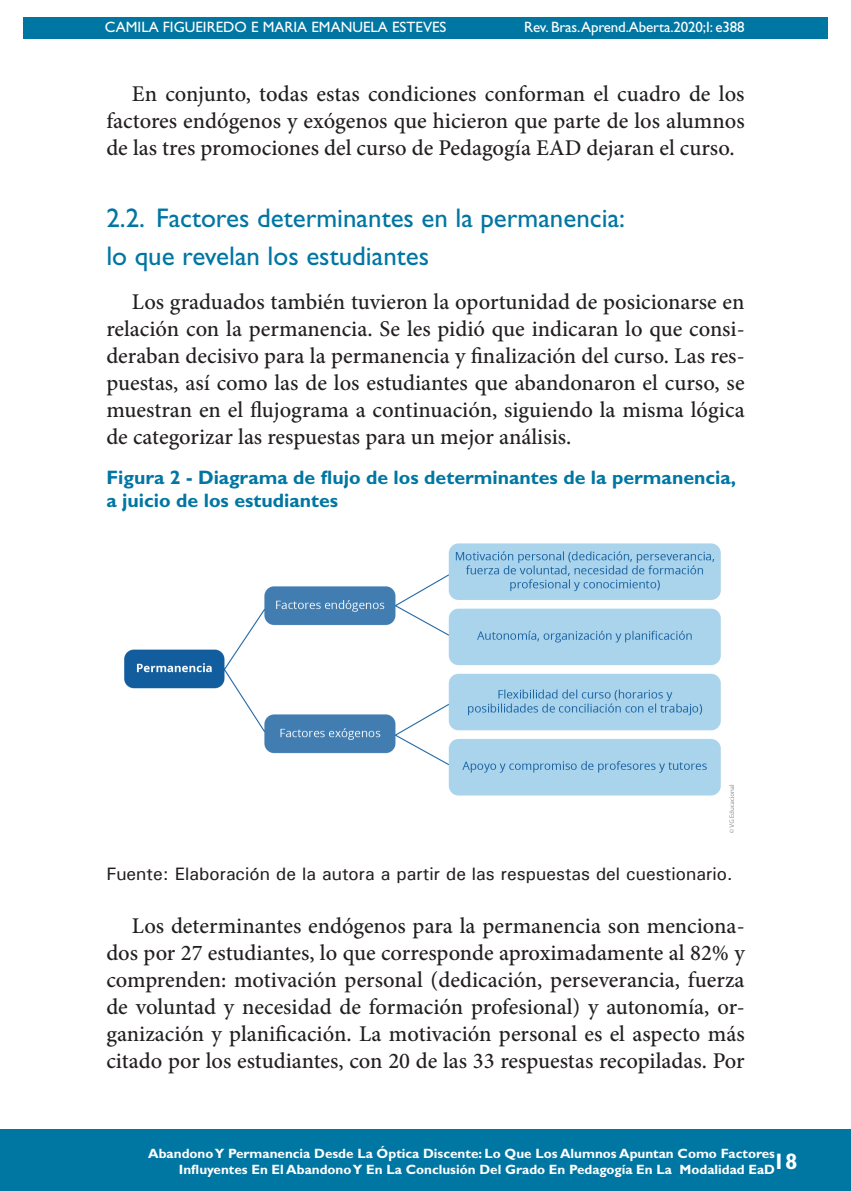
<style>
.page{position:relative;width:851px;height:1191px;background:#fff}
.page>*{position:absolute;margin:0;border:0;box-sizing:border-box;transform-origin:0 0}
.t1{font:27px/37.5px "Gill Sans Std";color:#0076a3}
.Texto_corrido{font:500 22.5px/27px "Minion Pro";color:#231f20;text-align:justify}
.t2{font:700 22.5px "Gill Sans Std";color:#fff}
.Legenda_Figura{font:700 19.5px/23.4px "Gill Sans Std";color:#0076a3}
.Fonte_Figura{font:500 18px "Univers";color:#231f20}
.t3{font:15px "Gill Sans Std";color:#fff}
.t4{font:700 13.5px/16.2px "Gill Sans Std";color:#fff;text-align:right}
</style>
<div class="page">
<hr style="left:104px;top:0;width:1px;height:467px;background:#0076a3">
<div style="left:23px;top:17px;width:804px;height:21px;background:#0076a3"></div>
<div style="left:0;top:1129px;width:850px;height:62px;background:#0076a3"></div>
<img style="left:124px;top:543px;width:610px;height:290px">
<p class="t3" style="left:105px;top:18px;width:343px">CAMILA FIGUEIREDO E MARIA EMANUELA ESTEVES</p>
<p class="t3" style="left:524px;top:18px;width:222px">Rev. Bras.Aprend.Aberta.2020;I: e388</p>
<p class="Texto_corrido" style="left:106px;top:81px;width:639px;text-indent:26px">En conjunto, todas estas condiciones conforman el cuadro de los factores endógenos y exógenos que hicieron que parte de los alumnos de las tres promociones del curso de Pedagogía EAD dejaran el curso.</p>
<p class="t1" style="left:106px;top:199px;width:520px">2.2. Factores determinantes en la permanencia: lo que revelan los estudiantes</p>
<p class="Texto_corrido" style="left:106px;top:288px;width:639px;text-indent:26px">Los graduados también tuvieron la oportunidad de posicionarse en relación con la permanencia. Se les pidió que indicaran lo que consi&shy;deraban decisivo para la permanencia y finalización del curso. Las res&shy;puestas, así como las de los estudiantes que abandonaron el curso, se muestran en el flujograma a continuación, siguiendo la misma lógica de categorizar las respuestas para un mejor análisis.</p>
<p class="Legenda_Figura" style="left:106px;top:466px;width:631px">Figura 2 - Diagrama de flujo de los determinantes de la permanencia, a juicio de los estudiantes</p>
<p class="Fonte_Figura" style="left:106px;top:862px;width:628px">Fuente: Elaboración de la autora a partir de las respuestas del cuestionario.</p>
<p class="Texto_corrido" style="left:106px;top:912px;width:639px;text-indent:26px">Los determinantes endógenos para la permanencia son menciona&shy;dos por 27 estudiantes, lo que corresponde aproximadamente al 82% y comprenden: motivación personal (dedicación, perseverancia, fuerza de voluntad y necesidad de formación profesional) y autonomía, or&shy;ganización y planificación. La motivación personal es el aspecto más citado por los estudiantes, con 20 de las 33 respuestas recopiladas. Por</p>
<p class="t4" style="left:148px;top:1145px;width:628px">Abandono Y Permanencia Desde La Óptica Discente: Lo Que Los Alumnos Apuntan Como Factores<br>Influyentes En El Abandono Y En La Conclusión Del Grado En Pedagogía En La Modalidad EaD</p>
<p class="t2" style="left:772px;top:1148px;width:26px">18</p>
</div>
